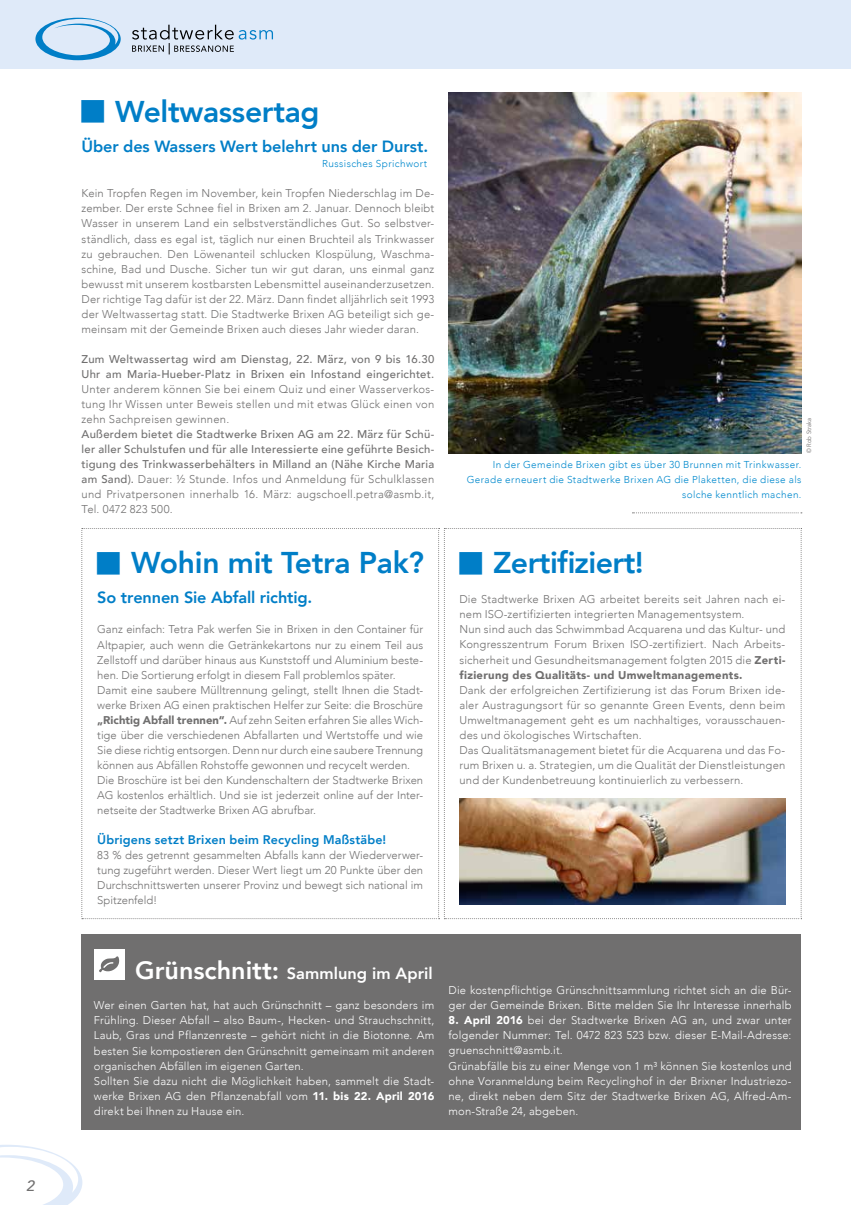
<style>
.page{position:relative;width:851px;height:1205px;background:#fff}
.page>*{position:absolute;margin:0;border:0;box-sizing:border-box;transform-origin:0 0}
.t1{font:800 30px "Avenir";letter-spacing:-.01em;color:#007ec7}
.t2{font:800 16.25px "Avenir";letter-spacing:-.005em;color:#007ec7}
.t3{font:800 16.25px "Avenir";letter-spacing:.005em;color:#fff}
.t4{font:italic 500 15px "Avenir";color:#706f6f}
.t5{font:800 12.5px "Avenir";letter-spacing:.01em;color:#007ec7}
.t6{font:300 11.25px/15px "Avenir";letter-spacing:.005em;color:#706f6f}
.t7{font:300 11.25px/15px "Avenir";letter-spacing:.015em;color:#fff}
.t8{font:500 11.25px/15px "Avenir";letter-spacing:.025em;color:#706f6f}
.t9{font:300 10px/15px "Avenir";letter-spacing:.04em;color:#0089cd;text-align:right}
.t10{font:6.25px "Avenir";color:#706f6f;scale:.95 1}
.s1{font-weight:300}
.s2{font-weight:900}
.s3{font-size:25px}
</style>
<div class="page">
<svg style="left:0;top:1145px;width:82px;height:60px"></svg>
<div style="left:0;top:0;width:850px;height:69px;background:#dfeaf9"></div>
<svg style="left:35px;top:18px;width:86px;height:42px"></svg>
<svg style="left:132px;top:25px;width:141px;height:29px"></svg>
<div style="left:81px;top:934px;width:720px;height:195px;background:#706f6f"></div>
<svg style="left:632px;top:512px;width:169px;height:1px"></svg>
<div style="left:94px;top:949px;width:30px;height:30px;background:#fff"></div>
<svg style="left:99px;top:956px;width:20px;height:16px"></svg>
<img style="left:448px;top:92px;width:353px;height:361px">
<svg style="left:81px;top:528px;width:721px;height:391px"></svg>
<h3 class="t4" style="left:26px;top:1177px;width:10px">2</h3>
<h1 class="t1" style="left:115px;top:88px;width:206px">Weltwassertag</h1>
<h2 class="t2" style="left:81px;top:134px;width:348px">Über des Wassers Wert belehrt uns der Durst.</h2>
<p class="t6" style="left:81px;top:186px;width:354px;text-align:justify">Kein Tropfen Regen im November, kein Tropfen Niederschlag im De&shy;zember. Der erste Schnee fiel in Brixen am 2. Januar. Dennoch bleibt Wasser in unserem Land ein selbstverständliches Gut. So selbstver&shy;ständlich, dass es egal ist, täglich nur einen Bruchteil als Trinkwasser zu gebrauchen. Den Löwenanteil schlucken Klospülung, Waschma&shy;schine, Bad und Dusche. Sicher tun wir gut daran, uns einmal ganz bewusst mit unserem kostbarsten Lebensmittel auseinanderzusetzen.<br>Der richtige Tag dafür ist der 22. März. Dann findet alljährlich seit 1993 der Weltwassertag statt. Die Stadtwerke Brixen AG beteiligt sich ge&shy;meinsam mit der Gemeinde Brixen auch dieses Jahr wieder daran.</p>
<p class="t8" style="left:81px;top:351px;width:354px">Zum Weltwassertag wird am Dienstag, 22. März, von 9 bis 16.30<br>Uhr am Maria-Hueber-Platz in Brixen ein Infostand eingerichtet.</p>
<p class="t6" style="left:81px;top:381px;width:354px;text-align:justify">Unter anderem können Sie bei einem Quiz und einer Wasserverkos&shy;tung Ihr Wissen unter Beweis stellen und mit etwas Glück einen von zehn Sachpreisen gewinnen.</p>
<p class="t8" style="left:81px;top:426px;width:354px;text-align:justify">Außerdem bietet die Stadtwerke Brixen AG am 22. März für Schü&shy;ler aller Schulstufen und für alle Interessierte eine geführte Besich&shy;tigung des Trinkwasserbehälters in Milland an (Nähe Kirche Maria am Sand). <span class="s1">Dauer: ½ Stunde. Infos und Anmeldung für Schulklassen und Privatpersonen innerhalb 16. März: augschoell.petra@asmb.it, Tel. 0472 823 500.</span></p>
<p class="t9" style="left:322px;top:156px;width:106px">Russisches Sprichwort</p>
<h1 class="t1" style="left:131px;top:539px;width:294px">Wohin mit Tetra Pak?</h1>
<h2 class="t2" style="left:97px;top:585px;width:216px">So trennen Sie Abfall richtig.</h2>
<p class="t6" style="left:97px;top:622px;width:327px">Ganz einfach: Tetra Pak werfen Sie in Brixen in den Container für Altpapier, auch wenn die Getränkekartons nur zu einem Teil aus Zellstoff und darüber hinaus aus Kunststoff und Aluminium beste&shy;hen. Die Sortierung erfolgt in diesem Fall problemlos später.<br>Damit eine saubere Mülltrennung gelingt, stellt Ihnen die Stadt&shy;werke Brixen AG einen praktischen Helfer zur Seite: die Broschüre <span class="s2">„Richtig Abfall trennen“.</span> Auf zehn Seiten erfahren Sie alles Wich&shy;tige über die verschiedenen Abfallarten und Wertstoffe und wie Sie diese richtig entsorgen. Denn nur durch eine saubere Trennung können aus Abfällen Rohstoffe gewonnen und recycelt werden.<br>Die Broschüre ist bei den Kundenschaltern der Stadtwerke Brixen AG kostenlos erhältlich. Und sie ist jederzeit online auf der Inter&shy;netseite der Stadtwerke Brixen AG abrufbar.</p>
<p class="t5" style="left:97px;top:830px;width:290px">Übrigens setzt Brixen beim Recycling Maßstäbe!</p>
<p class="t6" style="left:97px;top:847px;width:327px;text-align:justify">83 % des getrennt gesammelten Abfalls kann der Wiederverwer&shy;tung zugeführt werden. Dieser Wert liegt um 20 Punkte über den Durchschnittswerten unserer Provinz und bewegt sich national im Spitzenfeld!</p>
<p class="t10" style="left:805px;top:453px;width:38px;rotate:-90deg">© Rob Straka</p>
<p class="t9" style="left:466px;top:457px;width:336px">In der Gemeinde Brixen gibt es über 30 Brunnen mit Trinkwasser.<br>Gerade erneuert die Stadtwerke Brixen AG die Plaketten, die diese als solche kenntlich machen.</p>
<h1 class="t1" style="left:493px;top:539px;width:152px">Zertifiziert!</h1>
<p class="t6" style="left:459px;top:592px;width:327px">Die Stadtwerke Brixen AG arbeitet bereits seit Jahren nach ei&shy;nem ISO-zertifizierten integrierten Managementsystem.<br>Nun sind auch das Schwimmbad Acquarena und das Kultur- und Kongresszentrum Forum Brixen ISO-zertifiziert. Nach Arbeits&shy;sicherheit und Gesundheitsmanagement folgten 2015 die <span class="s2">Zerti&shy;fizierung des Qualitäts- und Umweltmanagements.</span></p>
<p class="t6" style="left:459px;top:682px;width:327px">Dank der erfolgreichen Zertifizierung ist das Forum Brixen ide&shy;aler Austragungsort für so genannte Green Events, denn beim Umweltmanagement geht es um nachhaltiges, vorausschauen&shy;des und ökologisches Wirtschaften.<br>Das Qualitätsmanagement bietet für die Acquarena und das Fo&shy;rum Brixen u. a. Strategien, um die Qualität der Dienstleistungen und der Kundenbetreuung kontinuierlich zu verbessern.</p>
<h2 class="t3" style="left:135px;top:961px;width:299px"><span class="s3">Grünschnitt:</span> Sammlung im April</h2>
<p class="t7" style="left:94px;top:998px;width:342px">Wer einen Garten hat, hat auch Grünschnitt – ganz besonders im Frühling. Dieser Abfall – also Baum-, Hecken- und Strauchschnitt, Laub, Gras und Pflanzenreste – gehört nicht in die Biotonne. Am besten Sie kompostieren den Grünschnitt gemeinsam mit anderen organischen Abfällen im eigenen Garten.<br>Sollten Sie dazu nicht die Möglichkeit haben, sammelt die Stadt&shy;werke Brixen AG den Pflanzenabfall vom <span class="s2">11. bis 22. April 2016 </span>direkt bei Ihnen zu Hause ein.</p>
<p class="t7" style="left:448px;top:983px;width:344px">Die kostenpflichtige Grünschnittsammlung richtet sich an die Bür&shy;ger der Gemeinde Brixen. Bitte melden Sie Ihr Interesse innerhalb</p>
<p class="t7" style="left:448px;top:1013px;width:344px"><span class="s2">8. April 2016</span> bei der Stadtwerke Brixen AG an, und zwar unter folgender Nummer: Tel. 0472 823 523 bzw. dieser E-Mail-Adresse: gruenschnitt@asmb.it.<br>Grünabfälle bis zu einer Menge von 1 m³ können Sie kostenlos und ohne Voranmeldung beim Recyclinghof in der Brixner Industriezo&shy;ne, direkt neben dem Sitz der Stadtwerke Brixen AG, Alfred-Am&shy;mon-Straße 24, abgeben.</p>
</div>
